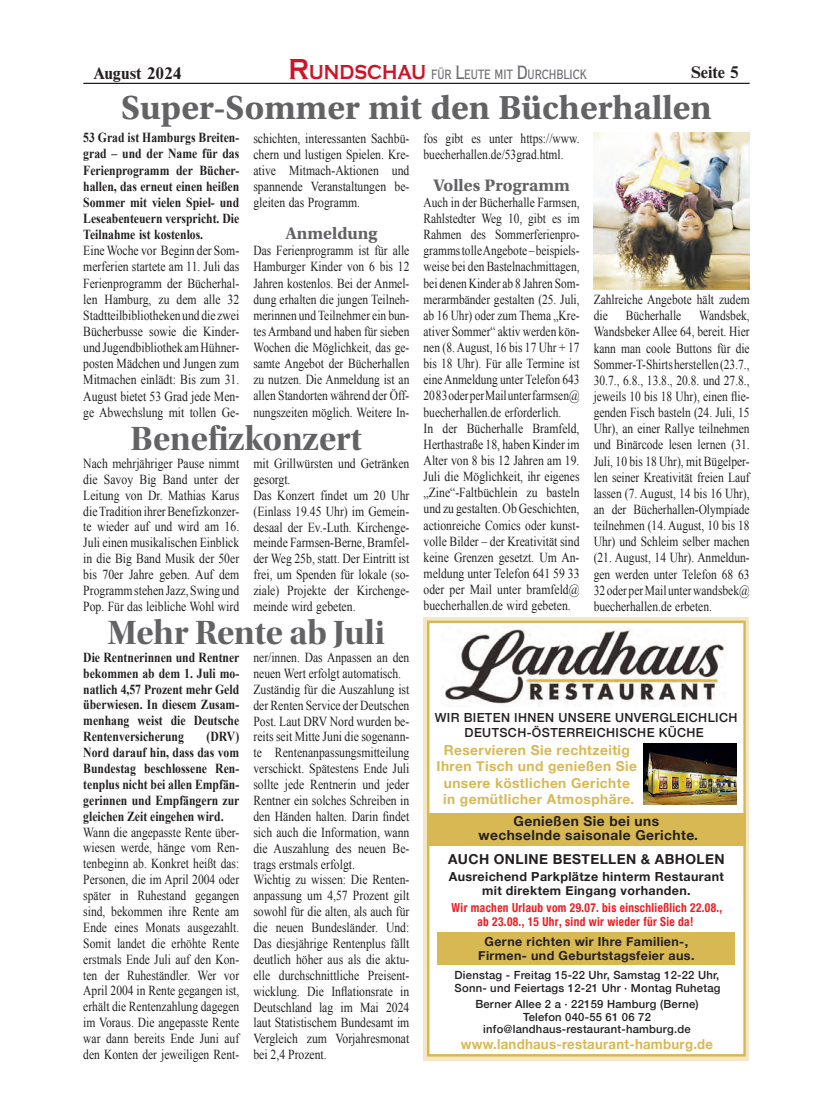
<style>
.page{position:relative;width:833px;height:1117px;background:#fff}
.page>*{position:absolute;margin:0;border:0;box-sizing:border-box;transform-origin:0 0}
.t1{font:700 35px "Utopia Std";color:#636366}
.t2{font:35px "Utopia Std Bold Disp";color:#636366}
.t3{font:700 17.5px "Utopia Std";color:#636366}
.t4{font:700 17.5px "Nimbus Rom D";color:#231f20}
.t5{font:500 14px "Copperplate Con";color:#6c6d70;scale:.85 1}
.t6{font:13.75px/15.9px "Times New Roman";color:#231f20;text-align:justify;scale:.84 1}
.t7{font:13.75px/15.9px "Times New Roman";color:#231f20;text-align:justify;scale:.85 1}
.t8{font:13.75px/16.1px "Times New Roman";color:#231f20;scale:.83 1}
.t9{font:700 13.75px/15.9px "Times New Roman";color:#231f20;text-align:justify;scale:.85 1}
.t10{font:700 13.75px/16.5px "Helvetica Neue";letter-spacing:.03em;color:#d8b852;text-align:center}
.t11{font:700 13.75px/14px "Helvetica Neue";letter-spacing:.03em;color:#231f20;text-align:center}
.t12{font:700 13.75px "Helvetica Neue";letter-spacing:.03em;color:#d8b852;scale:.96 1}
.t13{font:700 12.5px/13.8px "Helvetica Neue";letter-spacing:.03em;color:#231f20;text-align:center}
.t14{font:700 condensed 12.5px/13.6px "Helvetica Neue";letter-spacing:.03em;color:#ee1d23;text-align:center;scale:.91 1}
.t15{font:500 12.5px/15px "Helvetica Neue";letter-spacing:.03em;color:#231f20;text-align:center}
.t16{font:500 11.25px/12.2px "Helvetica Neue";letter-spacing:.02em;color:#231f20}
.s1{font-family:"Copperplate";font-weight:700;font-size:30px;color:#cd1527}
.s2{font-family:"Copperplate";font-weight:700;font-size:21px;color:#cd1527}
.s3{font-size:20px}
.s4{font-family:"Zurich BT";font-weight:300}
</style>
<div class="page">
<hr style="left:83px;top:83px;width:666px;height:1px;background:#231f20">
<div style="left:423px;top:617px;width:326px;height:442px;background:#f3e7c5"></div>
<div style="left:428px;top:621px;width:316px;height:434px;background:#fff"></div>
<div style="left:427px;top:620px;width:319px;height:436px;border:2px solid #d8b852"></div>
<img style="left:444px;top:627px;width:280px;height:77px">
<div style="left:437px;top:931px;width:298px;height:33px;background:#d8b852"></div>
<div style="left:427px;top:812px;width:319px;height:33px;background:#d8b852"></div>
<img style="left:643px;top:743px;width:93px;height:61px">
<img style="left:594px;top:133px;width:155px;height:156px">
<p class="t4" style="left:94px;top:61px;width:89px">August 2024</p>
<p class="t5" style="left:289px;top:67px;width:352px"><span class="s1">R</span><span class="s2">UNDSCHAU</span> FÜR <span class="s3">L</span>EUTE MIT <span class="s3">D</span>URCHBLICK</p>
<p class="t4" style="left:691px;top:61px;width:49px">Seite 5</p>
<h1 class="t1" style="left:121px;top:88px;width:592px">Super-Sommer mit den Bücherhallen</h1>
<p class="t7" style="left:253px;top:130px;width:185px">schichten, interessanten Sachbü&shy;chern und lustigen Spielen. Kre&shy;ative Mitmach-Aktionen und spannende Veranstaltungen be&shy;gleiten das Programm.</p>
<p class="t3" style="left:285px;top:223px;width:93px">Anmeldung</p>
<p class="t6" style="left:253px;top:242px;width:187px">Das Ferienprogramm ist für alle Hamburger Kinder von 6 bis 12<br>Jahren kostenlos. Bei der Anmel&shy;dung erhalten die jungen Teilneh&shy;merinnen und Teilnehmer ein bun&shy;tes Armband und haben für sieben Wochen die Möglichkeit, das ge&shy;samte Angebot der Bücherhallen zu nutzen. Die Anmeldung ist an allen Standorten während der Öff&shy;nungszeiten möglich. Weitere In-</p>
<p class="t9" style="left:83px;top:129px;width:185px">53 Grad ist Hamburgs Breiten&shy;grad – und der Name für das Ferienprogramm der Bücher&shy;hallen, das erneut einen heißen Sommer mit vielen Spiel- und Leseabenteuern verspricht. Die Teilnahme ist kostenlos.</p>
<p class="t7" style="left:83px;top:242px;width:185px">Eine Woche vor Beginn der Som&shy;merferien startete am 11. Juli das Ferienprogramm der Bücherhal&shy;len Hamburg, zu dem alle 32<br>Stadtteilbibliotheken und die zwei Bücherbusse sowie die Kinder&shy;und Jugendbibliothek am Hühner&shy;posten Mädchen und Jungen zum Mitmachen einlädt: Bis zum 31.<br>August bietet 53 Grad jede Men&shy;ge Abwechslung mit tollen Ge-</p>
<p class="t6" style="left:423px;top:130px;width:187px">fos gibt es unter https://www. buecherhallen.de/53grad.html.</p>
<p class="t3" style="left:433px;top:175px;width:138px">Volles Programm</p>
<p class="t8" style="left:423px;top:194px;width:189px">Auch in der Bücherhalle Farmsen,<br>Rahlstedter Weg 10, gibt es im<br>Rahmen des Sommerferienpro&shy;gramms tolle Angebote <span class="s4">–</span> beispiels&shy;weise bei den Bastelnachmittagen, bei denen Kinder ab 8 Jahren Som&shy;merarmbänder gestalten (25. Juli, ab 16 Uhr) oder zum Thema „Kre&shy;ativer Sommer“ aktiv werden kön&shy;nen (8. August, 16 bis 17 Uhr + 17 bis 18 Uhr). Für alle Termine ist eine Anmeldung unter Telefon 643<br>20 83 oder per Mail unter farmsen@ buecherhallen.de erforderlich.<br>In der Bücherhalle Bramfeld,<br>Herthastraße 18, haben Kinder im<br>Alter von 8 bis 12 Jahren am 19.<br>Juli die Möglichkeit, ihr eigenes „Zine“-Faltbüchlein zu basteln und zu gestalten. Ob Geschichten, actionreiche Comics oder kunst&shy;volle Bilder <span class="s4">–</span> der Kreativität sind keine Grenzen gesetzt. Um An&shy;meldung unter Telefon 641 59 33 oder per Mail unter bramfeld@ buecherhallen.de wird gebeten.</p>
<p class="t6" style="left:594px;top:291px;width:187px">Zahlreiche Angebote hält zudem die</p>
<p class="t6" style="left:594px;top:307px;width:187px;text-indent:106px">Wandsbek, Wandsbeker Allee 64, bereit. Hier kann man coole Buttons für die Sommer-T-Shirts herstellen (23.7., 30.7., 6.8., 13.8., 20.8. und 27.8., jeweils 10 bis 18 Uhr), einen flie&shy;genden Fisch basteln (24. Juli, 15<br>Uhr), an einer Rallye teilnehmen und Binärcode lesen lernen (31.<br>Juli, 10 bis 18 Uhr), mit Bügelper&shy;len seiner Kreativität freien Lauf lassen (7. August, 14 bis 16 Uhr), an der Bücherhallen-Olympiade teilnehmen (14. August, 10 bis 18<br>Uhr) und Schleim selber machen (21. August, 14 Uhr). Anmeldun&shy;gen werden unter Telefon 68 63<br>32 oder per Mail unter wandsbek@ buecherhallen.de erbeten.</p>
<p class="t6" style="left:626px;top:307px;width:68px">Bücherhalle</p>
<h1 class="t2" style="left:130px;top:418px;width:233px">Benefizkonzert</h1>
<p class="t7" style="left:83px;top:455px;width:185px">Nach mehrjähriger Pause nimmt die Savoy Big Band unter der Leitung von Dr. Mathias Karus die Tradition ihrer Benefizkonzer&shy;te wieder auf und wird am 16.<br>Juli einen musikalischen Einblick in die Big Band Musik der 50er bis 70er Jahre geben. Auf dem Programm stehen Jazz, Swing und Pop. Für das leibliche Wohl wird</p>
<p class="t7" style="left:253px;top:455px;width:185px;text-align:left">mit Grillwürsten und Getränken gesorgt.<br>Das Konzert findet um 20 Uhr (Einlass 19.45 Uhr) im Gemein&shy;desaal der Ev.-Luth. Kirchenge&shy;meinde Farmsen-Berne, Bramfel&shy;der Weg 25b, statt. Der Eintritt ist frei, um Spenden für lokale (so&shy;ziale) Projekte der Kirchenge&shy;meinde wird gebeten.</p>
<h1 class="t2" style="left:108px;top:613px;width:279px">Mehr Rente ab Juli</h1>
<p class="t9" style="left:83px;top:648px;width:185px">Die Rentnerinnen und Rentner bekommen ab dem 1. Juli mo&shy;natlich 4,57 Prozent mehr Geld überwiesen. In diesem Zusam&shy;menhang weist die Deutsche Rentenversicherung</p>
<p class="t6" style="left:253px;top:649px;width:187px;text-align:left">ner/innen. Das Anpassen an den neuen Wert erfolgt automatisch.<br>Zuständig für die Auszahlung ist der Renten Service der Deutschen<br>Post. Laut DRV Nord wurden be&shy;reits seit Mitte Juni die sogenann&shy;te Rentenanpassungsmitteilung verschickt. Spätestens Ende Juli sollte jede Rentnerin und jeder<br>Rentner ein solches Schreiben in den Händen halten. Darin findet sich auch die Information, wann die Auszahlung des neuen Be&shy;trags erstmals erfolgt.<br>Wichtig zu wissen: Die Renten&shy;anpassung um 4,57 Prozent gilt sowohl für die alten, als auch für die neuen Bundesländer. Und:<br>Das diesjährige Rentenplus fällt deutlich höher aus als die aktu&shy;elle durchschnittliche Preisent&shy;wicklung. Die Inflationsrate in<br>Deutschland lag im Mai 2024 laut Statistischem Bundesamt im<br>Vergleich zum Vorjahresmonat bei 2,4 Prozent.</p>
<p class="t9" style="left:83px;top:728px;width:185px;text-indent:123px">(DRV)<br>Nord darauf hin, dass das vom Bundestag beschlossene Ren&shy;tenplus nicht bei allen Empfän&shy;gerinnen und Empfängern zur gleichen Zeit eingehen wird.</p>
<p class="t6" style="left:83px;top:823px;width:187px">Wann die angepasste Rente über&shy;wiesen werde, hänge vom Ren&shy;tenbeginn ab. Konkret heißt das:<br>Personen, die im April 2004 oder später in Ruhestand gegangen sind, bekommen ihre Rente am Ende eines Monats ausgezahlt.<br>Somit landet die erhöhte Rente erstmals Ende Juli auf den Kon&shy;ten der Ruheständler. Wer vor April 2004 in Rente gegangen ist, erhält die Rentenzahlung dagegen im Voraus. Die angepasste Rente war dann bereits Ende Juni auf den Konten der jeweiligen Rent-</p>
<p class="t15" style="left:435px;top:708px;width:304px">WIR BIETEN IHNEN UNSERE UNVERGLEICHLICH<br>DEUTSCH-ÖSTERREICHISCHE KÜCHE</p>
<p class="t10" style="left:436px;top:741px;width:202px">Reservieren Sie rechtzeitig<br>Ihren Tisch und genießen Sie unsere köstlichen Gerichte in gemütlicher Atmosphäre.</p>
<p class="t11" style="left:478px;top:814px;width:221px">Genießen Sie bei uns wechselnde saisonale Gerichte.</p>
<p class="t11" style="left:448px;top:851px;width:278px">AUCH ONLINE BESTELLEN &amp; ABHOLEN</p>
<p class="t13" style="left:449px;top:869px;width:277px">Ausreichend Parkplätze hinterm Restaurant mit direktem Eingang vorhanden.</p>
<p class="t14" style="left:451px;top:899px;width:299px">Wir machen Urlaub vom 29.07. bis einschließlich 22.08., ab 23.08., 15 Uhr, sind wir wieder für Sie da!</p>
<p class="t13" style="left:478px;top:934px;width:218px">Gerne richten wir Ihre Familien-,<br>Firmen- und Geburtstagsfeier aus.</p>
<p class="t16" style="left:454px;top:967px;width:267px;line-height:13.1px">Dienstag - Freitag 15-22 Uhr, Samstag 12-22 Uhr,<br>Sonn- und Feiertags 12-21 Uhr · Montag Ruhetag</p>
<p class="t16" style="left:475px;top:997px;width:225px;text-align:center">Berner Allee 2 a · 22159 Hamburg (Berne)<br>Telefon 040-55 61 06 72 info@landhaus-restaurant-hamburg.de</p>
<p class="t12" style="left:461px;top:1033px;width:264px">www.landhaus-restaurant-hamburg.de</p>
</div>
